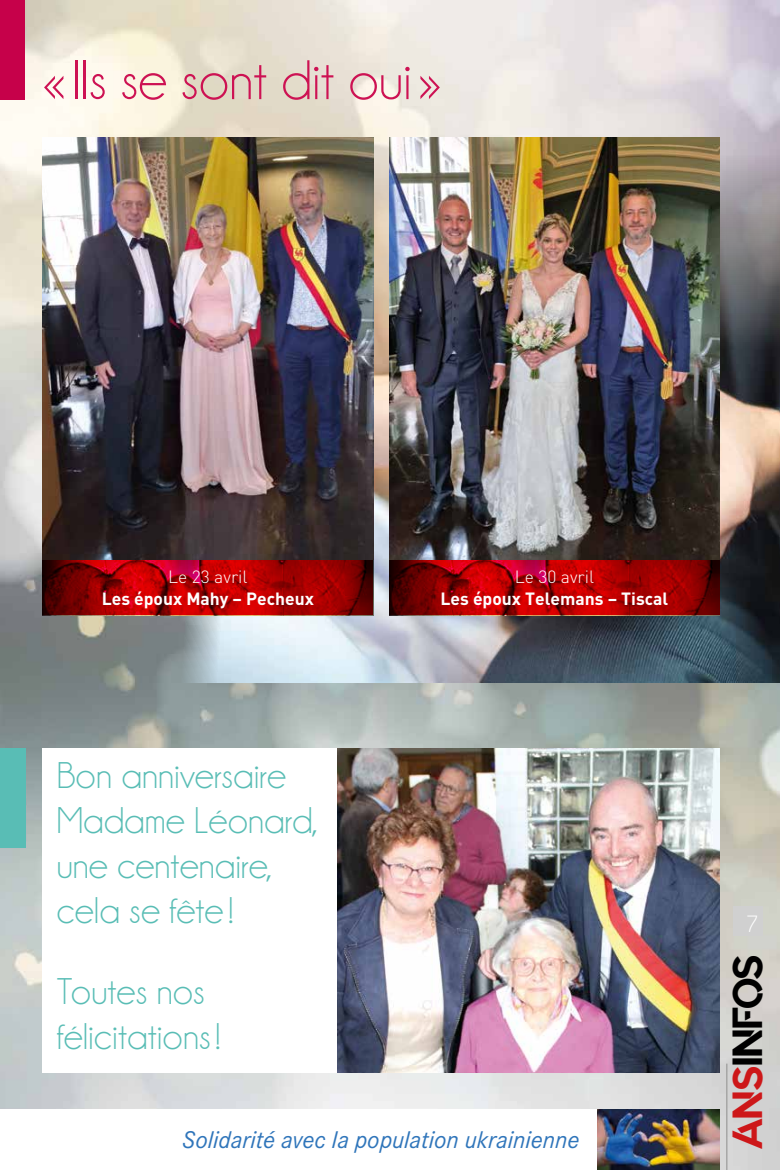
<style>
.page{position:relative;width:780px;height:1170px;background:#fff}
.page>*{position:absolute;margin:0;border:0;box-sizing:border-box;transform-origin:0 0}
.t1{font:56.25px "Champagne&Limousines";color:#cd1253}
.t2{font:41.88px "Quantify";color:#000}
.t3{font:37.5px/45px "Champagne&Limousines";color:#59bdb5}
.t4{font:italic 25px "Corporate S";color:#2f75ba}
.t5{font:23.75px "Champagne&Limousines";color:#fff}
.t6{font:700 17.5px "DIN";color:#fff}
.t7{font:300 17.5px "DIN";color:#fff}
.s1{color:#cd1719}
</style>
<div class="page">
<img style="left:0;top:0;width:780px;height:1169px">
<div style="left:732px;top:905px;width:30px;height:30px;background:#d0d0d0"></div>
<hr style="left:726px;top:1063px;width:1px;height:106px;background:#9d9d9c">
<div style="left:0;top:1109px;width:597px;height:60px;background:#fff"></div>
<img style="left:597px;top:1109px;width:122px;height:60px">
<img style="left:130px;top:156px;width:650px;height:526px">
<div style="left:0;top:0;width:25px;height:99px;background:#c6014a"></div>
<img style="left:43px;top:137px;width:330px;height:423px">
<svg style="left:43px;top:560px;width:330px;height:55px;background:#9f0003"></svg>
<img style="left:389px;top:137px;width:330px;height:423px">
<svg style="left:389px;top:560px;width:330px;height:55px;background:#9f0003"></svg>
<img style="left:337px;top:748px;width:382px;height:324px">
<div style="left:43px;top:748px;width:294px;height:324px;background:#fff"></div>
<div style="left:0;top:748px;width:25px;height:99px;background:#59bdb5"></div>
<h1 class="t1" style="left:43px;top:52px;width:400px">«Ils se sont dit oui»</h1>
<p class="t7" style="left:168px;top:565px;width:81px">Le 23 avril</p>
<p class="t6" style="left:102px;top:587px;width:214px">Les époux Mahy – Pecheux</p>
<p class="t3" style="left:57px;top:753px;width:263px">Bon anniversaire<br>Madame Léonard, une centenaire, cela se fête!</p>
<p class="t3" style="left:57px;top:969px;width:165px">Toutes nos félicitations!</p>
<p class="t7" style="left:514px;top:565px;width:81px">Le 30 avril</p>
<p class="t6" style="left:440px;top:587px;width:229px">Les époux Telemans – Tiscal</p>
<p class="t4" style="left:182px;top:1125px;width:399px">Solidarité avec la population ukrainienne</p>
<p class="t5" style="left:746px;top:911px;width:14px">7</p>
<p class="t2" style="left:724px;top:1149px;width:197px;rotate:-90deg"><span class="s1">ANS</span>INFOS</p>
</div>
